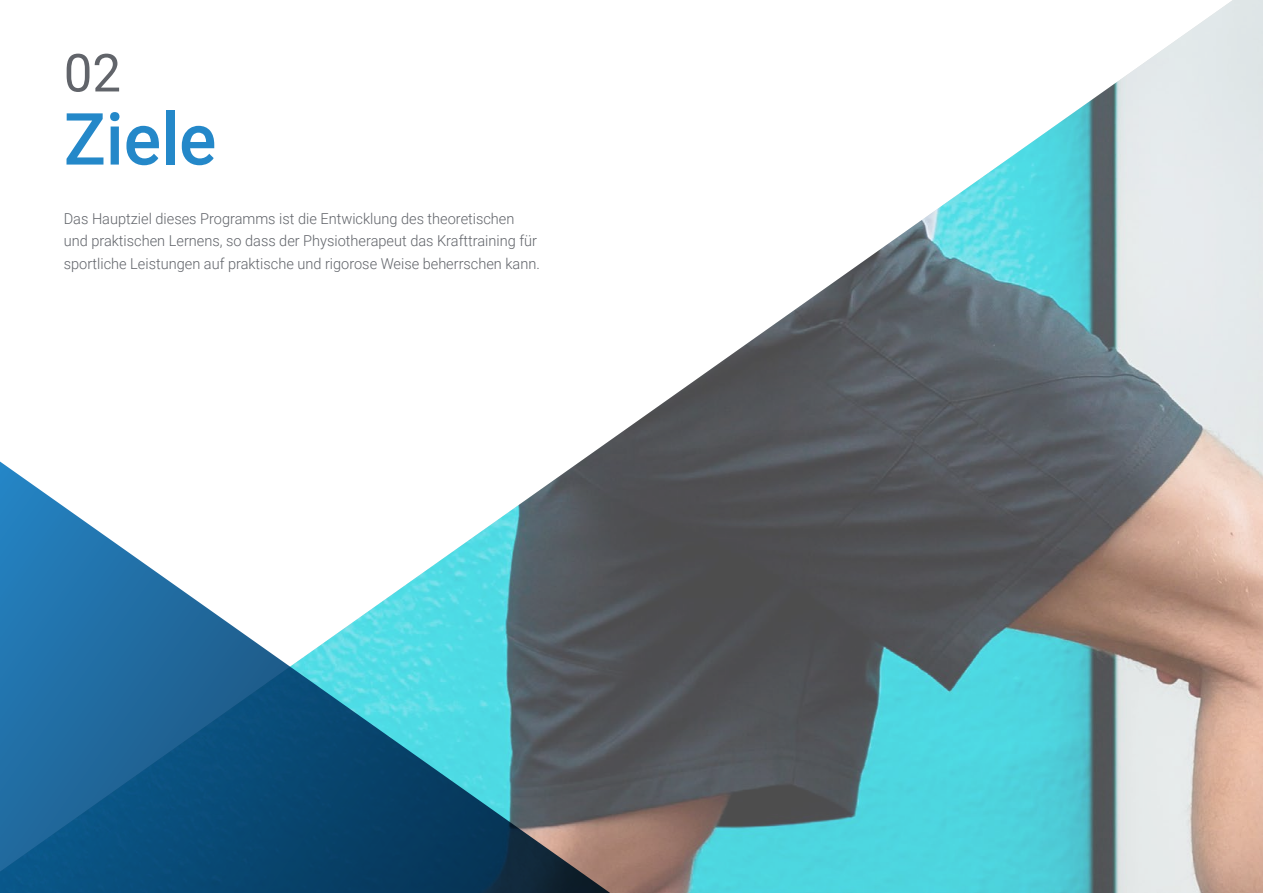
<style>
.page{position:relative;width:1263px;height:893px;background:#fff}
.page>*{position:absolute;margin:0;border:0;box-sizing:border-box;transform-origin:0 0}
.t1{font:500 72px "Roboto";color:#2488c9}
.t2{font:52.5px "Roboto";color:#61646a}
.t3{font:300 15px/22.5px "Roboto";color:#61646a}
</style>
<div class="page">
<img style="left:602px;top:0;width:661px;height:893px">
<svg style="left:0;top:446px;width:640px;height:447px"></svg>
<h2 class="t2" style="left:64px;top:36px;width:59px">02</h2>
<h1 class="t1" style="left:64px;top:89px;width:154px">Ziele</h1>
<p class="t3" style="left:64px;top:207px;width:478px">Das Hauptziel dieses Programms ist die Entwicklung des theoretischen und praktischen Lernens, so dass der Physiotherapeut das Krafttraining für sportliche Leistungen auf praktische und rigorose Weise beherrschen kann.</p>
</div>
